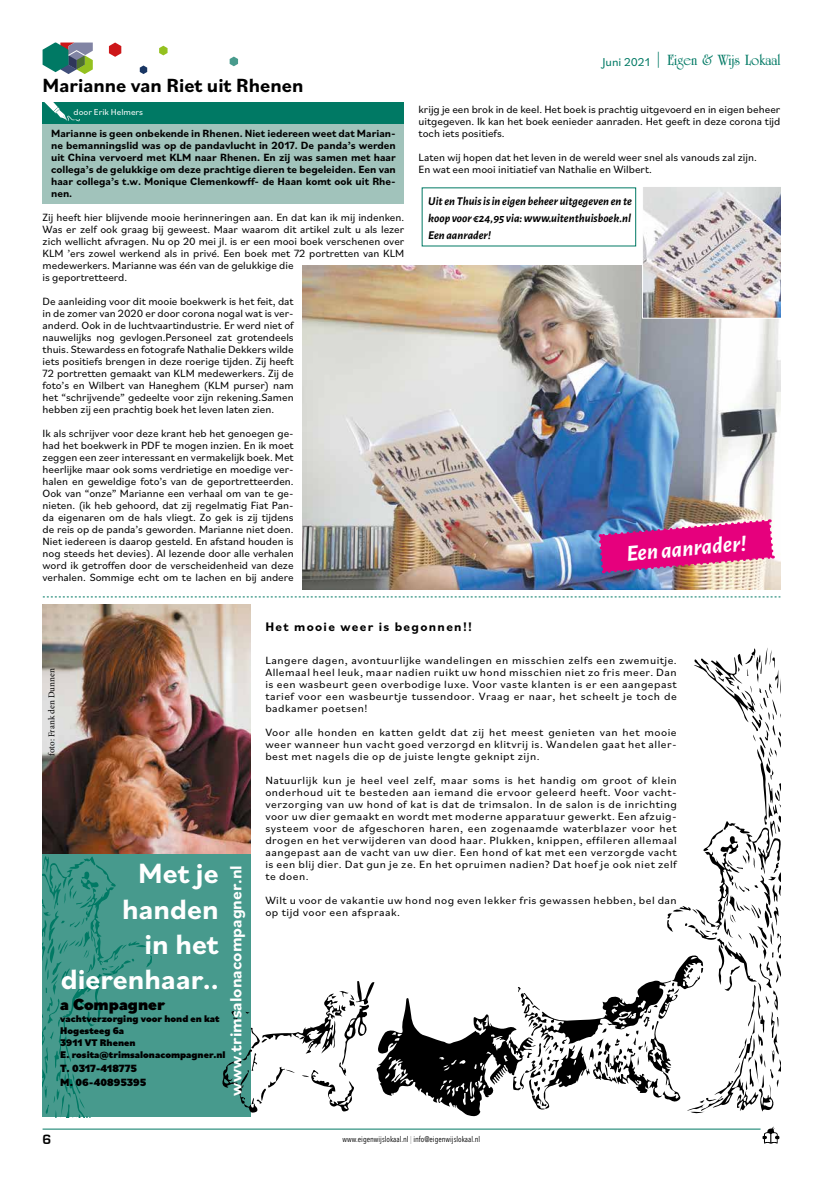
<style>
.page{position:relative;width:823px;height:1191px;background:#fff}
.page>*{position:absolute;margin:0;border:0;box-sizing:border-box;transform-origin:0 0}
.t1{font:700 29.2px/35.1px "Bilo";color:#fff;text-align:right}
.t2{font:italic 700 23px "Alegreya Sans";color:#fff}
.t3{font:700 20px "Bilo";color:#000}
.t4{font:700 17px "Bilo";color:#fff}
.t5{font:900 17px "Bilo";color:#000}
.t6{font:700 16px "University Roman BT";color:#007964}
.t7{font:700 14px "Eurostile";color:#000}
.t8{font:700 13px "Bilo";letter-spacing:.1em;color:#000}
.t9{font:italic 700 12px/17px "Alegreya Sans";color:#000;text-align:justify}
.t10{font:11px/12px "Bilo";color:#000;text-align:justify}
.t11{font:11px/12px "Bilo";color:#000;text-align:justify;scale:1.04 1}
.t12{font:700 11px/12px "Bilo";color:#000;text-align:justify}
.t13{font:11px/12px "Bilo";letter-spacing:.04em;color:#000;scale:1.04 1}
.t14{font:900 11px/14px "Bilo";letter-spacing:-.005em;color:#000}
.t15{font:900 10.2px/11.8px "Bilo";color:#000}
.t16{font:9px "Minion Pro";color:#000}
.t17{font:9px "Bilo";color:#fff}
.t18{font:8px "Avenir Next Condensed";color:#000}
.s1{font-family:"Bilo";font-weight:400;font-size:12px}
.s2{font-weight:400}
.s3{font-weight:200}
</style>
<div class="page">
<div style="left:43px;top:853px;width:207px;height:264px;background:#479a8d"></div>
<svg style="left:221px;top:647px;width:559px;height:469px"></svg>
<div style="left:80px;top:720px;width:662px;height:97px;background:#fff"></div>
<img style="left:43px;top:604px;width:207px;height:249px">
<svg style="left:43px;top:856px;width:109px;height:261px"></svg>
<div style="left:43px;top:124px;width:361px;height:80px;background:#a1c3bb"></div>
<div style="left:43px;top:102px;width:361px;height:22px;background:#007964"></div>
<svg style="left:44px;top:102px;width:36px;height:19px"></svg>
<img style="left:302px;top:265px;width:478px;height:325px">
<img style="left:641px;top:187px;width:139px;height:132px">
<img style="left:597px;top:518px;width:177px;height:56px">
<svg style="left:43px;top:596px;width:737px;height:1px"></svg>
<svg style="left:109px;top:43px;width:12px;height:14px"></svg>
<svg style="left:43px;top:43px;width:50px;height:31px;background:#619080"></svg>
<svg style="left:140px;top:65px;width:7px;height:9px"></svg>
<svg style="left:159px;top:46px;width:8px;height:9px"></svg>
<svg style="left:229px;top:57px;width:9px;height:9px"></svg>
<hr style="left:43px;top:1128px;width:717px;height:1px;background:#007964">
<svg style="left:762px;top:1126px;width:17px;height:17px"></svg>
<h3 class="t3" style="left:43px;top:71px;width:262px">Marianne van Riet uit Rhenen</h3>
<p class="t12" style="left:51px;top:126px;width:346px">Marianne is geen onbekende in Rhenen. Niet iedereen weet dat Marian&shy;ne bemanningslid was op de pandavlucht in 2017. De panda’s werden uit China vervoerd met KLM naar Rhenen. En zij was samen met haar collega’s de gelukkige om deze prachtige dieren te begeleiden. Een van haar collega’s t.w. Monique Clemenkowff- de Haan komt ook uit Rhe&shy;nen.</p>
<p class="t10" style="left:43px;top:210px;width:363px;text-align:left">Zij heeft hier blijvende mooie herinneringen aan. En dat kan ik mij indenken.<br>Was er zelf ook graag bij geweest. Maar waarom dit artikel zult u als lezer zich wellicht afvragen. Nu op 20 mei jl. is er een mooi boek verschenen over KLM ’ers zowel werkend als in privé. Een boek met 72 portretten van KLM medewerkers. Marianne was één van de gelukkige die<br>is geportretteerd.</p>
<p class="t10" style="left:43px;top:294px;width:253px">De aanleiding voor dit mooie boekwerk is het feit, dat in de zomer van 2020 er door corona nogal wat is ver&shy;anderd. Ook in de luchtvaartindustrie. Er werd niet of nauwelijks nog gevlogen.Personeel zat grotendeels thuis. Stewardess en fotografe Nathalie Dekkers wilde iets positiefs brengen in deze roerige tijden. Zij heeft 72 portretten gemaakt van KLM medewerkers. Zij de foto’s en Wilbert van Haneghem (KLM purser) nam het “schrijvende” gedeelte voor zijn rekening.Samen hebben zij een prachtig boek het leven laten zien.</p>
<p class="t10" style="left:43px;top:426px;width:252px">Ik als schrijver voor deze krant heb het genoegen ge&shy;had het boekwerk in PDF te mogen inzien. En ik moet zeggen een zeer interessant en vermakelijk boek. Met heerlijke maar ook soms verdrietige en moedige ver&shy;halen en geweldige foto’s van de geportretteerden.<br>Ook van “onze” Marianne een verhaal om van te ge&shy;nieten. (ik heb gehoord, dat zij regelmatig Fiat Pan&shy;da eigenaren om de hals vliegt. Zo gek is zij tijdens de reis op de panda’s geworden. Marianne niet doen.<br>Niet iedereen is daarop gesteld. En afstand houden is nog steeds het devies). Al lezende door alle verhalen word ik getroffen door de verscheidenheid van deze verhalen. Sommige echt om te lachen en bij andere</p>
<p class="t17" style="left:74px;top:106px;width:71px">door Erik Helmers</p>
<h3 class="t6" style="left:602px;top:50px;width:179px"><span class="s1">Juni 2021</span> <span class="s2">|</span> Eigen &amp; Wijs Lokaal</h3>
<p class="t10" style="left:418px;top:102px;width:363px">krijg je een brok in de keel. Het boek is prachtig uitgevoerd en in eigen beheer uitgegeven. Ik kan het boek eenieder aanraden. Het geeft in deze corona tijd toch iets positiefs.</p>
<p class="t10" style="left:418px;top:150px;width:339px">Laten wij hopen dat het leven in de wereld weer snel als vanouds zal zijn.<br>En wat een mooi initiatief van Nathalie en Wilbert.</p>
<p class="t9" style="left:428px;top:191px;width:205px">Uit en Thuis is in eigen beheer uitgegeven en te koop voor €24,95 via: www.uitenthuisboek.nl Een aanrader!</p>
<h2 class="t2" style="left:624px;top:536px;width:122px;rotate:-5deg">Een aanrader!</h2>
<p class="t16" style="left:45px;top:755px;width:89px;rotate:-90deg">foto: Frank den Dunnen</p>
<h1 class="t1" style="left:61px;top:855px;width:159px">Met je handen<br>in het dierenhaar..</h1>
<h3 class="t5" style="left:60px;top:992px;width:106px">a Compagner</h3>
<p class="t15" style="left:60px;top:1012px;width:167px">vachtverzorging voor hond en kat<br>Hogesteeg 6a<br>3911 VT Rhenen<br>E. rosita@trimsalonacompagner.nl</p>
<p class="t14" style="left:60px;top:1060px;width:88px">T. 0317-418775<br>M. 06-40895395</p>
<h3 class="t4" style="left:224px;top:1095px;width:232px;rotate:-90deg">www.trimsalonacompagner.nl</h3>
<p class="t8" style="left:265px;top:618px;width:208px">Het mooie weer is begonnen!!</p>
<p class="t11" style="left:265px;top:654px;width:397px">Langere dagen, avontuurlijke wandelingen en misschien zelfs een zwemuitje.<br>Allemaal heel leuk, maar nadien ruikt uw hond misschien niet zo fris meer. Dan is een wasbeurt geen overbodige luxe. Voor vaste klanten is er een aangepast tarief voor een wasbeurtje tussendoor. Vraag er naar, het scheelt je toch de badkamer poetsen!</p>
<p class="t11" style="left:265px;top:726px;width:397px">Voor alle honden en katten geldt dat zij het meest genieten van het mooie weer wanneer hun vacht goed verzorgd en klitvrij is. Wandelen gaat het aller&shy;best met nagels die op de juiste lengte geknipt zijn.</p>
<p class="t11" style="left:265px;top:774px;width:397px">Natuurlijk kun je heel veel zelf, maar soms is het handig om groot of klein onderhoud uit te besteden aan iemand die ervoor geleerd heeft. Voor vacht&shy;verzorging van uw hond of kat is dat de trimsalon. In de salon is de inrichting voor uw dier gemaakt en wordt met moderne apparatuur gewerkt. Een afzuig&shy;systeem voor de afgeschoren haren, een zogenaamde waterblazer voor het drogen en het verwijderen van dood haar. Plukken, knippen, effileren allemaal aangepast aan de vacht van uw dier. Een hond of kat met een verzorgde vacht is een blij dier. Dat gun je ze. En het opruimen nadien? Dat hoef je ook niet zelf te doen.</p>
<p class="t13" style="left:265px;top:894px;width:397px">Wilt u voor de vakantie uw hond nog even lekker fris gewassen hebben, bel dan op tijd voor een afspraak.</p>
<p class="t7" style="left:43px;top:1131px;width:10px">6</p>
<p class="t18" style="left:342px;top:1132px;width:139px">www.eigenwijslokaal.nl <span class="s3">|</span> info@eigenwijslokaal.nl</p>
</div>
